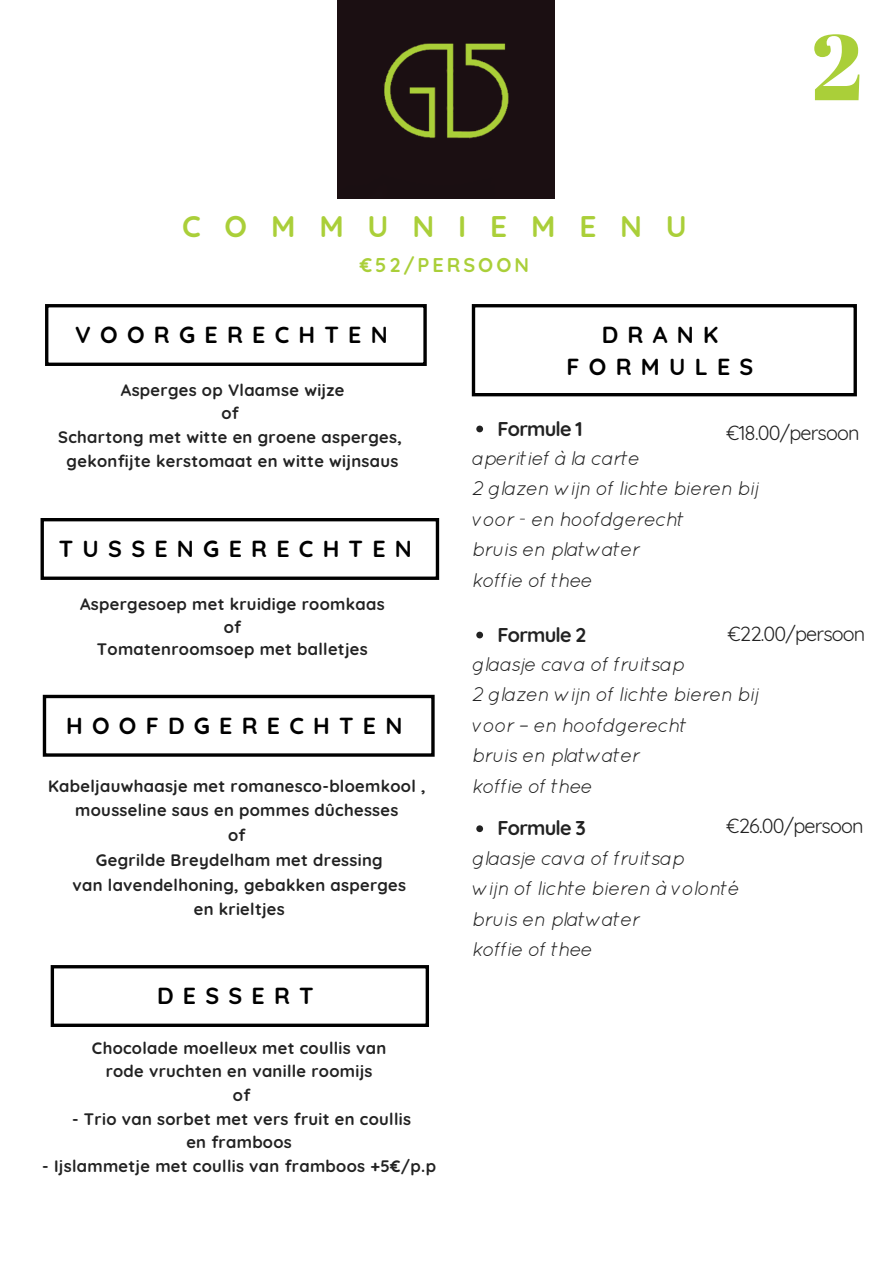
<style>
.page{position:relative;width:893px;height:1263px;background:#fff}
.page>*{position:absolute;margin:0;border:0;box-sizing:border-box;transform-origin:0 0}
.t1{font:92.7px "Abril Fatface";color:#aacf39}
.t2{font:700 29.85px "Quicksand";letter-spacing:.8em;color:#aacf39}
.t3{font:700 23.25px/31.5px "Quicksand";letter-spacing:.4em;color:#000;text-align:center}
.t4{font:italic 19.8px/30.5px "Quicksand";letter-spacing:-.04em;color:#222}
.t5{font:19.8px "Quicksand";letter-spacing:-.04em;color:#222}
.t6{font:700 19.8px "Quicksand";letter-spacing:-.04em;color:#222}
.t7{font:700 19.8px "Quicksand";letter-spacing:.15em;color:#aacf39}
.t8{font:700 16.5px/23.7px "Quicksand";letter-spacing:.02em;color:#222;text-align:center}
</style>
<div class="page">
<img style="left:338px;top:0;width:216px;height:198px">
<div style="left:45px;top:304px;width:382px;height:62px;border:3px solid #000"></div>
<div style="left:43px;top:695px;width:392px;height:62px;border:3px solid #000"></div>
<div style="left:51px;top:965px;width:378px;height:62px;border:3px solid #000"></div>
<div style="left:472px;top:304px;width:385px;height:92px;border:3px solid #000"></div>
<svg style="left:476px;top:426px;width:7px;height:6px"></svg>
<svg style="left:476px;top:632px;width:7px;height:6px"></svg>
<svg style="left:476px;top:825px;width:7px;height:7px"></svg>
<div style="left:41px;top:518px;width:398px;height:62px;border:3px solid #000"></div>
<h2 class="t2" style="left:182px;top:207px;width:506px">COMMUNIEMENU</h2>
<p class="t7" style="left:360px;top:252px;width:171px">€52/PERSOON</p>
<h1 class="t1" style="left:811px;top:2px;width:53px">2</h1>
<h3 class="t3" style="left:75px;top:319px;width:314px">VOORGERECHTEN</h3>
<p class="t8" style="left:58px;top:378px;width:345px">Asperges op Vlaamse wijze<br>of<br>Schartong met witte en groene asperges, gekonfijte kerstomaat en witte wijnsaus</p>
<h3 class="t3" style="left:59px;top:533px;width:355px">TUSSENGERECHTEN</h3>
<p class="t8" style="left:80px;top:593px;width:306px;line-height:22.5px">Aspergesoep met kruidige roomkaas of<br>Tomatenroomsoep met balletjes</p>
<h3 class="t3" style="left:66px;top:710px;width:338px">HOOFDGERECHTEN</h3>
<p class="t8" style="left:48px;top:773px;width:379px;line-height:24.8px">Kabeljauwhaasje met romanesco-bloemkool , mousseline saus en pommes dûchesses<br>of<br>Gegrilde Breydelham met dressing<br>van lavendelhoning, gebakken asperges<br>en krieltjes</p>
<h3 class="t3" style="left:157px;top:980px;width:158px">DESSERT</h3>
<p class="t8" style="left:92px;top:1036px;width:296px">Chocolade moelleux met coullis van rode vruchten en vanille roomijs<br>of</p>
<p class="t8" style="left:72px;top:1107px;width:340px">- Trio van sorbet met vers fruit en coullis en framboos</p>
<p class="t8" style="left:42px;top:1154px;width:395px">- Ijslammetje met coullis van framboos +5€/p.p</p>
<h3 class="t3" style="left:567px;top:319px;width:188px">DRANK<br>FORMULES</h3>
<p class="t6" style="left:498px;top:416px;width:87px">Formule 1</p>
<p class="t4" style="left:472px;top:442px;width:289px">aperitief à la carte<br>2 glazen wijn of lichte bieren bij voor - en hoofdgerecht<br>bruis en platwater<br>koffie of thee</p>
<p class="t5" style="left:726px;top:420px;width:135px">€18.00/persoon</p>
<p class="t5" style="left:727px;top:621px;width:139px">€22.00/persoon</p>
<p class="t6" style="left:498px;top:622px;width:90px">Formule 2</p>
<p class="t4" style="left:472px;top:649px;width:289px">glaasje cava of fruitsap<br>2 glazen wijn of lichte bieren bij voor – en hoofdgerecht<br>bruis en platwater<br>koffie of thee</p>
<p class="t6" style="left:498px;top:816px;width:90px">Formule 3</p>
<p class="t4" style="left:472px;top:842px;width:269px">glaasje cava of fruitsap<br>wijn of lichte bieren à volonté bruis en platwater<br>koffie of thee</p>
<p class="t5" style="left:726px;top:813px;width:139px">€26.00/persoon</p>
</div>
